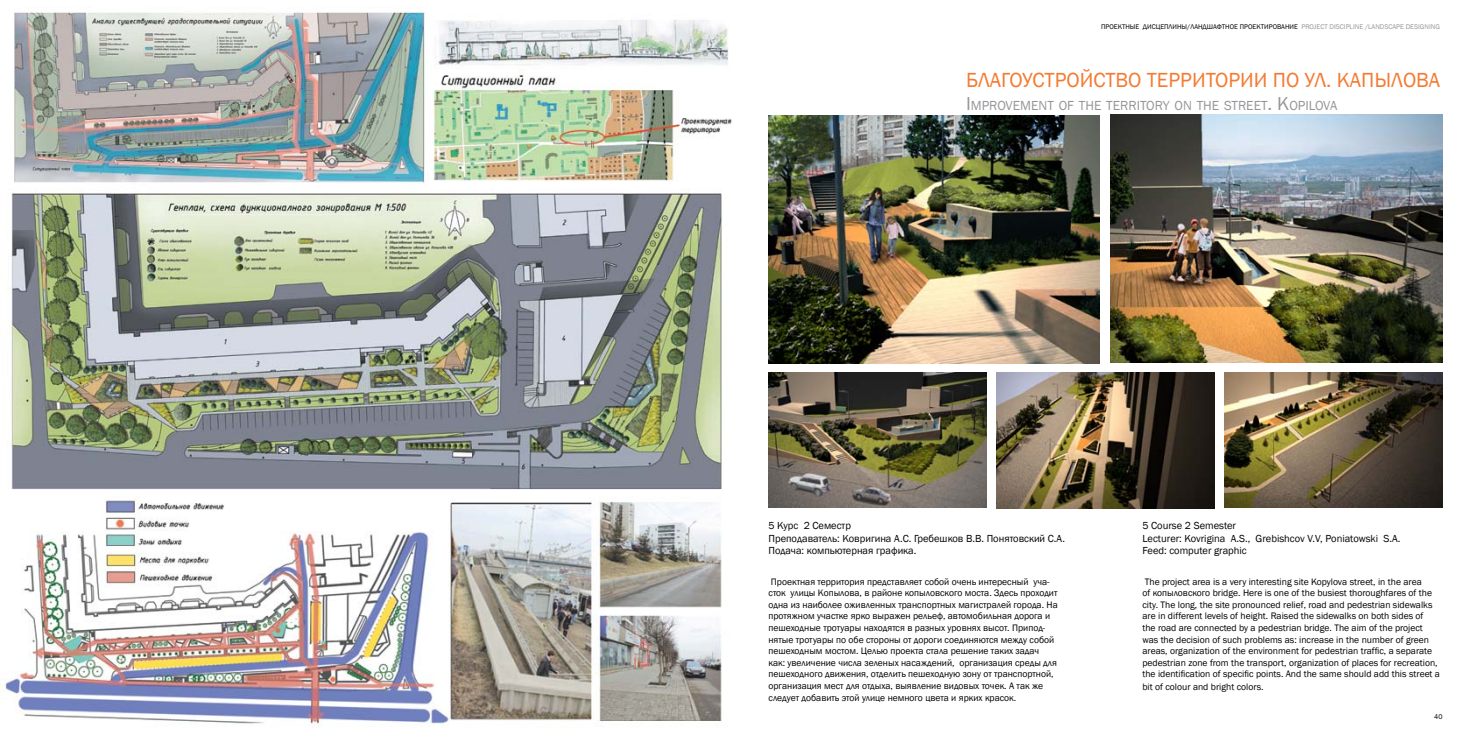
<style>
.page{position:relative;width:1474px;height:737px;background:#fff}
.page>*{position:absolute;margin:0;border:0;box-sizing:border-box;transform-origin:0 0}
.t1{font:21px "Franklin Gothic";color:#f47a31}
.t2{font:13.47px "Franklin Gothic";color:#949699}
.t3{font:10.5px/12.6px "Franklin Gothic";color:#000}
.t4{font:9.62px/11.5px "Franklin Gothic";color:#000}
.t5{font:7px "Franklin Gothic";color:#000}
.t6{font:7px "Franklin Gothic";color:#949699}
.s1{font-style:inherit}
.s2{font-size:19.25px}
</style>
<div class="page">
<img style="left:0;top:12px;width:732px;height:715px">
<img style="left:768px;top:116px;width:331px;height:248px">
<img style="left:1110px;top:114px;width:332px;height:249px">
<img style="left:768px;top:372px;width:218px;height:136px">
<img style="left:996px;top:373px;width:218px;height:135px">
<img style="left:1224px;top:372px;width:218px;height:135px">
<p class="t5" style="left:1101px;top:23px;width:10px">Проектные</p>
<p class="t5" style="left:1142px;top:23px;width:23px">дисцеплины</p>
<p class="t5" style="left:1187px;top:23px;width:32px">/Ландшафтное</p>
<p class="t5" style="left:1239px;top:23px;width:6px">проектирование</p>
<p class="t6" style="left:1301px;top:23px;width:9px">Project</p>
<p class="t6" style="left:1329px;top:23px;width:5px">discipline</p>
<p class="t6" style="left:1364px;top:23px;width:12px"><span class="s1">/</span>Landscape</p>
<p class="t6" style="left:1405px;top:23px;width:5px">designing</p>
<h1 class="t1" style="left:966px;top:67px;width:25px">Благоустро</h1>
<h1 class="t1" style="left:1079px;top:67px;width:27px">йство</h1>
<h1 class="t1" style="left:1146px;top:67px;width:13px">территории</h1>
<h1 class="t1" style="left:1272px;top:67px;width:91px">по ул. Капылова</h1>
<h2 class="t2" style="left:966px;top:97px;width:373px"><span class="s2">I</span> MPROVEMENT OF THE TERRITORY ON THE STREET<span class="s2">. К</span>OPILOVA</h2>
<p class="t3" style="left:768px;top:519px;width:298px">5 Курс 2 Семестр<br>Преподаватель: Ковригина А.С. Гребешков В.В. Понятовский С.А.<br>Подача: компьютерная графика.</p>
<p class="t4" style="left:768px;top:576px;width:291px">Проектная территория представляет собой очень интересный уча&shy;сток улицы Копылова, в районе копыловского моста. Здесь проходит одна из наиболее оживленных транспортных магистралей города. На протяжном участке ярко выражен рельеф, автомобильная дорога и пешеходные тротуары находятся в разных уровнях высот. Припод&shy;нятые тротуары по обе стороны от дороги соединяются между собой пешеходным мостом. Целью проекта стала решение таких задач как: увеличение числа зеленых насаждений, организация среды для пешеходного движения, отделить пешеходную зону от транспортной, организация мест для отдыха, выявление видовых точек. А так же</p>
<p class="t4" style="left:768px;top:692px;width:249px">следует добавить этой улице немного цвета и ярких красок.</p>
<p class="t3" style="left:1142px;top:519px;width:259px">5 Course 2 Semester<br>Lecturer: Kovrigina A.S., Grebishcov V.V, Poniatowski S.A.<br>Feed: computer graphic</p>
<p class="t4" style="left:1142px;top:576px;width:299px">The project area is a very interesting site Kopylova street, in the area<br>of копыловского bridge. Here is one of the busiest thoroughfares of the city. The long, the site pronounced relief, road and pedestrian sidewalks are in different levels of height. Raised the sidewalks on both sides of<br>the road are connected by a pedestrian bridge. The aim of the project was the decision of such problems as: increase in the number of green areas, organization of the environment for pedestrian traffic, a separate pedestrian zone from the transport, organization of places for recreation, the identification of specific points. And the same should add this street a</p>
<p class="t4" style="left:1142px;top:681px;width:123px">bit of colour and bright colors.</p>
<p class="t5" style="left:1434px;top:712px;width:10px">40</p>
</div>
